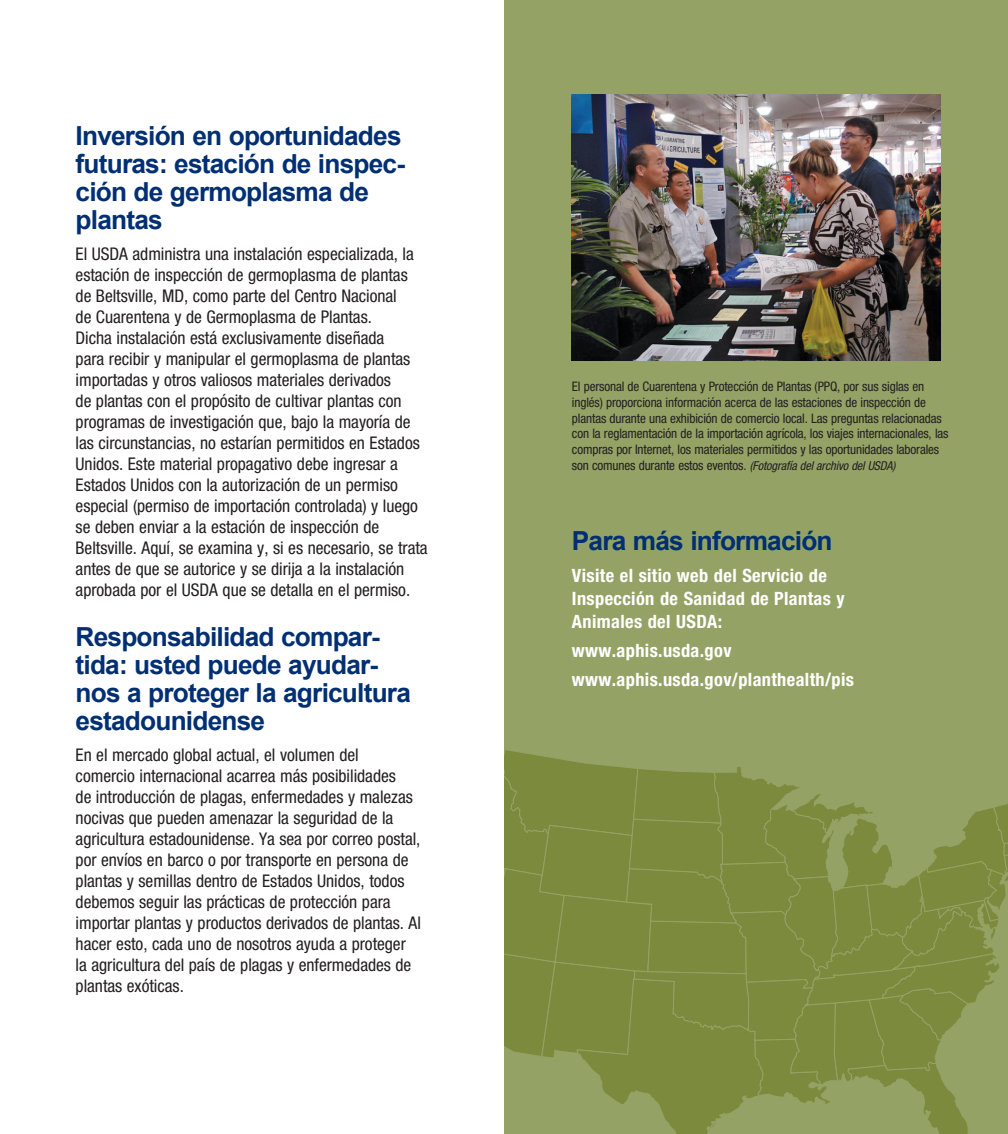
<style>
.page{position:relative;width:1008px;height:1134px;background:#fff}
.page>*{position:absolute;margin:0;border:0;box-sizing:border-box;transform-origin:0 0}
.Subhead{font:700 26.25px/28px "Arial";letter-spacing:-.03em;color:#002f73}
.Paragraphs{font:700 condensed 18.38px/22.8px "Helvetica Neue LT Std";letter-spacing:.02em;color:#fff}
.Paragraphs-2{font:condensed 17.5px/21px "Helvetica Neue LT Std";color:#231f20}
.CUTLINES{font:condensed 13.12px/15.8px "Helvetica Neue LT Std";letter-spacing:-.01em;color:#231f20}
.s1{font-style:italic;font-size:12.25px}
</style>
<div class="page">
<div style="left:504px;top:0;width:504px;height:1134px;background:#94a365"></div>
<svg style="left:504px;top:750px;width:504px;height:384px"></svg>
<img style="left:572px;top:94px;width:368px;height:266px">
<p class="Subhead" style="left:76px;top:122px;width:331px">Inversión en oportunidades futuras: estación de inspec&shy;ción de germoplasma de plantas</p>
<p class="Paragraphs-2" style="left:76px;top:243px;width:354px">El USDA administra una instalación especializada, la estación de inspección de germoplasma de plantas de Beltsville, MD, como parte del Centro Nacional<br>de Cuarentena y de Germoplasma de Plantas.<br>Dicha instalación está exclusivamente diseñada<br>para recibir y manipular el germoplasma de plantas importadas y otros valiosos materiales derivados<br>de plantas con el propósito de cultivar plantas con programas de investigación que, bajo la mayoría de las circunstancias, no estarían permitidos en Estados Unidos. Este material propagativo debe ingresar a Estados Unidos con la autorización de un permiso especial (permiso de importación controlada) y luego se deben enviar a la estación de inspección de Beltsville. Aquí, se examina y, si es necesario, se trata antes de que se autorice y se dirija a la instalación aprobada por el USDA que se detalla en el permiso.</p>
<p class="Subhead" style="left:76px;top:623px;width:337px">Responsabilidad compar&shy;tida: usted puede ayudar&shy;nos a proteger la agricultura estadounidense</p>
<p class="Paragraphs-2" style="left:76px;top:745px;width:347px">En el mercado global actual, el volumen del comercio internacional acarrea más posibilidades<br>de introducción de plagas, enfermedades y malezas nocivas que pueden amenazar la seguridad de la agricultura estadounidense. Ya sea por correo postal, por envíos en barco o por transporte en persona de plantas y semillas dentro de Estados Unidos, todos debemos seguir las prácticas de protección para importar plantas y productos derivados de plantas. Al hacer esto, cada uno de nosotros ayuda a proteger la agricultura del país de plagas y enfermedades de plantas exóticas.</p>
<p class="CUTLINES" style="left:572px;top:379px;width:378px">El personal de Cuarentena y Protección de Plantas (PPQ, por sus siglas en inglés) proporciona información acerca de las estaciones de inspección de plantas durante una exhibición de comercio local. Las preguntas relacionadas con la reglamentación de la importación agrícola, los viajes internacionales, las compras por Internet, los materiales permitidos y las oportunidades laborales son comunes durante estos eventos. <span class="s1">(Fotografía del archivo del USDA)</span></p>
<p class="Subhead" style="left:572px;top:527px;width:262px">Para más información</p>
<p class="Paragraphs" style="left:572px;top:564px;width:274px">Visite el sitio web del Servicio de<br>Inspección de Sanidad de Plantas y<br>Animales del USDA:</p>
<p class="Paragraphs" style="left:572px;top:639px;width:161px">www.aphis.usda.gov</p>
<p class="Paragraphs" style="left:572px;top:668px;width:284px">www.aphis.usda.gov/planthealth/pis</p>
</div>
